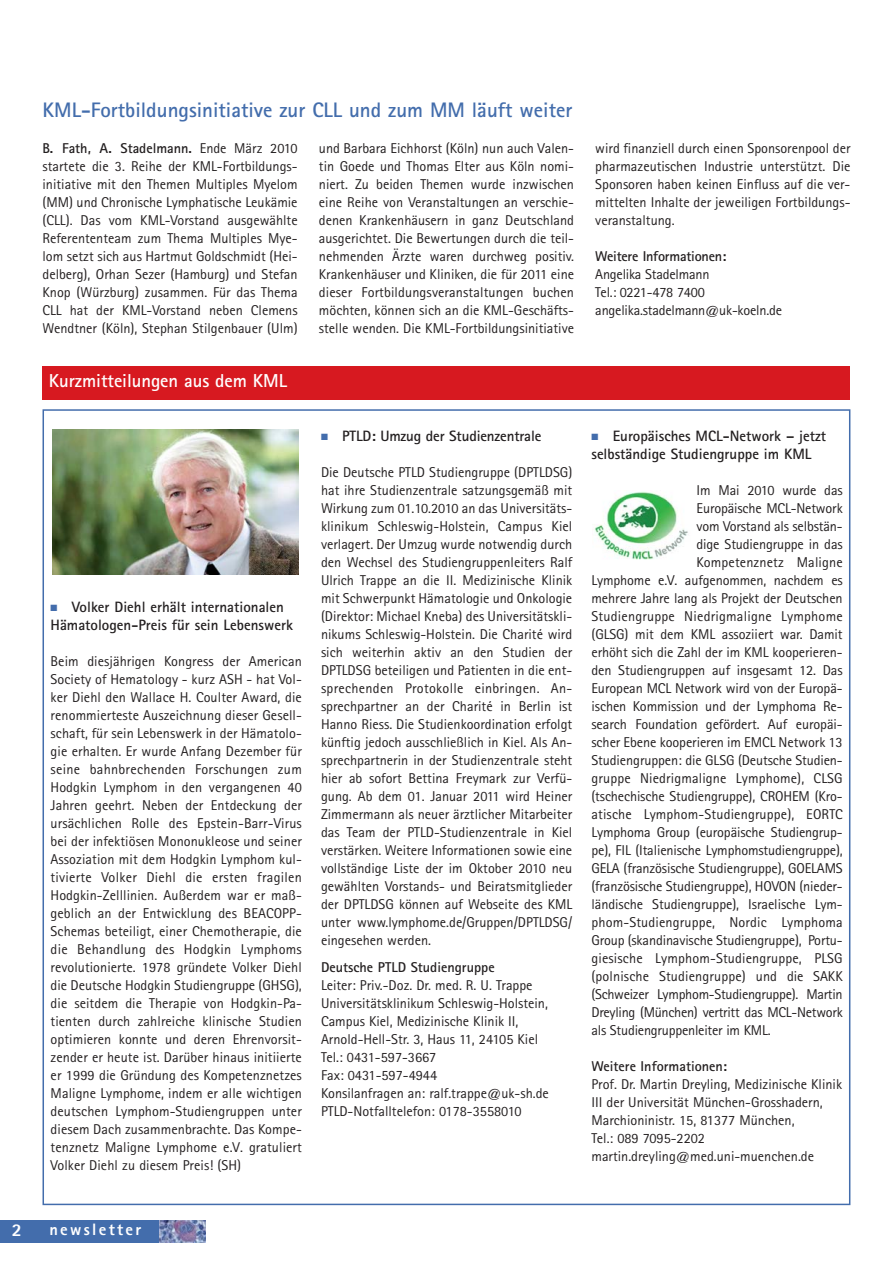
<style>
.page{position:relative;width:893px;height:1263px;background:#fff}
.page>*{position:absolute;margin:0;border:0;box-sizing:border-box;transform-origin:0 0}
.t1{font:700 21px "Rotis Sans Serif";color:#436dac}
.t2{font:700 18.75px "Rotis Sans Serif";letter-spacing:-.005em;color:#fff}
.t3{font:800 18px "Rotis Sans Serif";color:#fff}
.t4{font:800 16.5px "Rotis Sans Serif";letter-spacing:.14em;color:#fff}
.t5{font:700 15px/18px "Rotis Sans Serif";color:#231f20}
.t6{font:14.25px/18px "Rotis Sans Serif";letter-spacing:-.005em;color:#231f20;text-align:justify}
.t7{font:700 14.25px "Rotis Sans Serif";color:#231f20}
.t8{font:14.25px "Rotis Sans Serif";letter-spacing:.015em;color:#231f20}
.s1{font-weight:700}
.s2{color:#436dac}
</style>
<div class="page">
<div style="left:0;top:1220px;width:206px;height:22px;background:#436dac"></div>
<img style="left:159px;top:1220px;width:47px;height:22px">
<div style="left:43px;top:366px;width:807px;height:34px;background:#d71920"></div>
<img style="left:53px;top:429px;width:245px;height:146px">
<img style="left:594px;top:491px;width:94px;height:69px">
<h1 class="t1" style="left:43px;top:103px;width:531px">KML-Fortbildungsinitiative zur CLL und zum MM läuft weiter</h1>
<p class="t6" style="left:43px;top:141px;width:257px"><span class="s1">B. Fath, A. Stadelmann.</span> Ende März 2010 startete die 3. Reihe der KML-Fortbildungs - initiative mit den Themen Multiples Myelom (MM) und Chronische Lymphatische Leukämie (CLL). Das vom KML-Vorstand ausgewählte Referententeam zum Thema Multiples Mye&shy;lom setzt sich aus Hartmut Goldschmidt (Hei&shy;delberg), Orhan Sezer (Hamburg) und Stefan Knop (Würzburg) zusammen. Für das Thema CLL hat der KML-Vorstand neben Clemens Wendtner (Köln), Stephan Stilgenbauer (Ulm)</p>
<p class="t6" style="left:319px;top:141px;width:257px">und Barbara Eichhorst (Köln) nun auch Valen&shy;tin Goede und Thomas Elter aus Köln nomi&shy;niert. Zu beiden Themen wurde inzwischen eine Reihe von Veranstaltungen an verschie&shy;denen Krankenhäusern in ganz Deutschland ausgerichtet. Die Bewertungen durch die teil&shy;nehmenden Ärzte waren durchweg positiv.<br>Krankenhäuser und Kliniken, die für 2011 eine dieser Fortbildungsveranstaltungen buchen möchten, kön nen sich an die KML-Geschäfts&shy;stelle wenden. Die KML-Fortbildungsinitiative</p>
<p class="t6" style="left:595px;top:141px;width:257px">wird finanziell durch einen Sponsorenpool der pharmazeutischen Industrie unterstützt. Die Sponsoren haben keinen Einfluss auf die ver&shy;mittelten Inhalte der jeweiligen Fortbildungs&shy;veranstaltung.</p>
<p class="t7" style="left:595px;top:251px;width:132px">Weitere Informationen:</p>
<p class="t6" style="left:595px;top:267px;width:188px;text-align:left">Angelika Stadelmann<br>Tel.: 0221-478 7400 angelika.stadelmann@uk-koeln.de</p>
<h2 class="t2" style="left:49px;top:374px;width:240px">Kurzmitteilungen aus dem KML</h2>
<p class="t5" style="left:51px;top:599px;width:244px"><span class="s2">■</span> Volker Diehl erhält internationalen<br>Hämatologen-Preis für sein Lebenswerk</p>
<p class="t6" style="left:51px;top:654px;width:253px">Beim diesjährigen Kongress der American Society of Hematology - kurz ASH - hat Vol&shy;ker Diehl den Wallace H. Coulter Award, die renommierteste Auszeichnung dieser Gesell&shy;schaft, für sein Lebenswerk in der Hämatolo&shy;gie erhalten. Er wurde Anfang Dezember für seine bahnbrechenden Forschungen zum Hodgkin Lymphom in den vergangenen 40<br>Jahren geehrt. Neben der Entdeckung der ursächlichen Rolle des Epstein-Barr-Virus bei der infektiösen Mononukleose und seiner Assoziation mit dem Hodgkin Lymphom kul&shy;tivierte Volker Diehl die ersten fragilen Hodgkin-Zelllinien. Außerdem war er maß&shy;geblich an der Entwicklung des BEACOPP-Schemas beteiligt, einer Chemotherapie, die die Behandlung des Hodgkin Lymphoms revolutionierte. 1978 gründete Volker Diehl die Deutsche Hodgkin Studiengruppe (GHSG), die seitdem die Therapie von Hodgkin-Pa - tienten durch zahlreiche klinische Studien optimieren konnte und deren Ehrenvorsit&shy;zender er heute ist. Darüber hinaus initiierte er 1999 die Gründung des Kompetenznetzes Maligne Lymphome, indem er alle wichtigen deutschen Lymphom-Studiengruppen unter diesem Dach zusammenbrachte. Das Kompe&shy;tenznetz Maligne Lymphome e.V. gratuliert Volker Diehl zu diesem Preis! (SH)</p>
<p class="t5" style="left:321px;top:428px;width:222px"><span class="s2">■</span> PTLD: Umzug der Studienzentrale</p>
<p class="t6" style="left:321px;top:465px;width:253px">Die Deutsche PTLD Studiengruppe (DPTLDSG) hat ihre Studienzentrale satzungsgemäß mit Wirkung zum 01.10.2010 an das Universitäts&shy;klinikum Schleswig-Holstein, Campus Kiel verlagert. Der Umzug wurde notwendig durch den Wechsel des Studiengruppenleiters Ralf Ulrich Trappe an die II. Medizinische Klinik mit Schwerpunkt Hämatologie und Onkologie (Direktor: Michael Kneba) des Universitätskli&shy;nikums Schleswig-Holstein. Die Charité wird sich weiter hin aktiv an den Studien der DPTLDSG beteiligen und Patienten in die ent&shy;sprechenden Protokolle einbringen. An - sprech partner an der Charité in Berlin ist Hanno Riess. Die Studienkoordination erfolgt künftig jedoch ausschließlich in Kiel. Als An - sprechpartnerin in der Studienzentrale steht hier ab sofort Bettina Freymark zur Verfü&shy;gung. Ab dem 01. Januar 2011 wird Heiner Zimmermann als neuer ärztlicher Mitarbeiter das Team der PTLD-Studienzentrale in Kiel verstärken. Weitere Informationen sowie eine vollständige Liste der im Oktober 2010 neu gewählten Vorstands- und Beiratsmitglieder der DPTLDSG können auf Webseite des KML unter www.lymphome.de/Gruppen/DPTLDSG/ eingesehen werden.</p>
<p class="t7" style="left:321px;top:962px;width:175px">Deutsche PTLD Studiengruppe</p>
<p class="t6" style="left:321px;top:978px;width:229px;text-align:left">Leiter: Priv.-Doz. Dr. med. R. U. Trappe Universitätsklinikum Schleswig-Holstein, Campus Kiel, Medizinische Klinik II, Arnold-Hell-Str. 3, Haus 11, 24105 Kiel Tel.: 0431-597-3667<br>Fax: 0431-597-4944<br>Konsilanfragen an: ralf.trappe@uk-sh.de PTLD-Notfalltelefon: 0178-3558010</p>
<p class="t5" style="left:591px;top:428px;width:236px"><span class="s2">■</span> Europäisches MCL-Network – jetzt selbständige Studiengruppe im KML</p>
<p class="t6" style="left:697px;top:483px;width:148px">Im Mai 2010 wurde das</p>
<p class="t6" style="left:697px;top:501px;width:148px">Europäische MCL-Network</p>
<p class="t6" style="left:697px;top:519px;width:148px">vom Vorstand als selbstän-</p>
<p class="t6" style="left:697px;top:537px;width:148px">dige Studiengruppe in das</p>
<p class="t6" style="left:697px;top:555px;width:148px">Kompetenznetz Maligne</p>
<p class="t6" style="left:591px;top:573px;width:253px">Lymphome e.V. aufgenommen, nachdem es</p>
<p class="t6" style="left:591px;top:591px;width:253px">mehrere Jahre lang als Projekt der Deutschen</p>
<p class="t8" style="left:591px;top:611px;width:253px">Studiengruppe Niedrigmaligne Lymphome</p>
<p class="t6" style="left:591px;top:627px;width:253px">(GLSG) mit dem KML assoziiert war. Damit</p>
<p class="t6" style="left:591px;top:645px;width:253px">erhöht sich die Zahl der im KML kooperieren-</p>
<p class="t6" style="left:591px;top:663px;width:253px">den Studiengruppen auf insgesamt 12. Das</p>
<p class="t6" style="left:591px;top:681px;width:253px">European MCL Network wird von der Europä-</p>
<p class="t6" style="left:591px;top:699px;width:253px">ischen Kommission und der Lymphoma Re -</p>
<p class="t6" style="left:591px;top:717px;width:253px">search Foundation gefördert. Auf europäi-</p>
<p class="t6" style="left:591px;top:735px;width:253px">scher Ebene kooperieren im EMCL Network 13</p>
<p class="t6" style="left:591px;top:753px;width:253px">Studiengruppen: die GLSG (Deutsche Studien-</p>
<p class="t6" style="left:591px;top:771px;width:253px">gruppe Niedrigmaligne Lymphome), CLSG</p>
<p class="t6" style="left:591px;top:789px;width:253px">(tschechische Studiengruppe), CROHEM (Kro-</p>
<p class="t6" style="left:591px;top:807px;width:253px">atische Lymphom-Studiengruppe), EORTC</p>
<p class="t6" style="left:591px;top:825px;width:253px">Lymphoma Group (europäische Studiengrup-</p>
<p class="t6" style="left:591px;top:843px;width:253px">pe), FIL (Italienische Lymphomstudiengruppe),</p>
<p class="t6" style="left:591px;top:861px;width:253px">GELA (französische Studiengruppe), GOELAMS</p>
<p class="t6" style="left:591px;top:879px;width:253px">(französische Studiengruppe), HOVON (nieder-</p>
<p class="t6" style="left:591px;top:897px;width:253px">ländische Studiengruppe), Israelische Lym-</p>
<p class="t6" style="left:591px;top:915px;width:253px">phom-Studiengruppe, Nordic Lymphoma</p>
<p class="t6" style="left:591px;top:933px;width:253px">Group (skandinavische Studiengruppe), Portu-</p>
<p class="t6" style="left:591px;top:951px;width:253px">giesische Lymphom-Studiengruppe, PLSG</p>
<p class="t6" style="left:591px;top:969px;width:253px">(polnische Studiengruppe) und die SAKK</p>
<p class="t6" style="left:591px;top:987px;width:253px">(Schweizer Lymphom-Studiengruppe). Martin</p>
<p class="t6" style="left:591px;top:1005px;width:253px">Dreyling (München) ver tritt das MCL-Network</p>
<p class="t6" style="left:591px;top:1023px;width:181px">als Studien gruppenleiter im KML.</p>
<p class="t7" style="left:591px;top:1061px;width:137px">Weitere Informationen:</p>
<p class="t6" style="left:591px;top:1077px;width:252px;text-align:left">Prof. Dr. Martin Dreyling, Medizinische Klinik III der Universität München-Grosshadern, Marchioninistr. 15, 81377 München,<br>Tel.: 089 7095-2202 martin.dreyling@med.uni-muenchen.de</p>
<p class="t3" style="left:12px;top:1223px;width:12px">2</p>
<p class="t4" style="left:49px;top:1223px;width:93px">newsletter</p>
</div>
